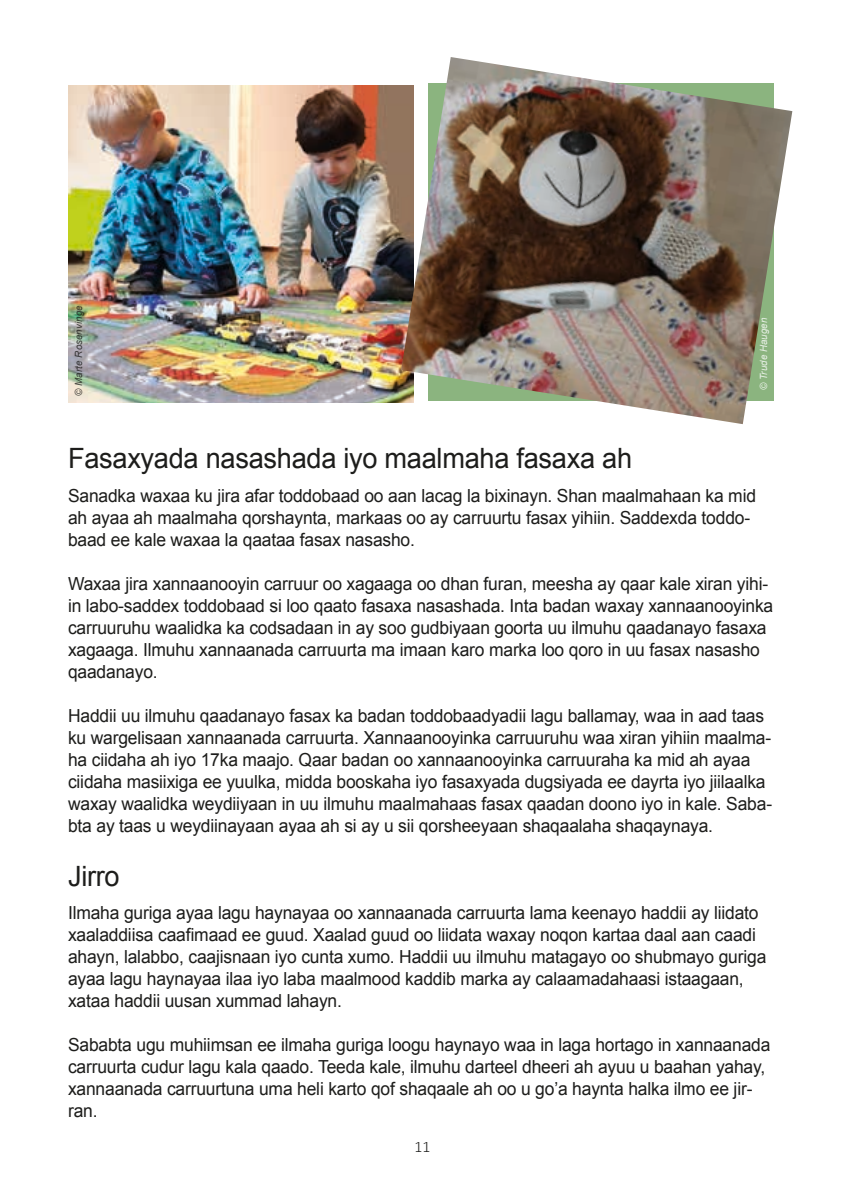
<style>
.page{position:relative;width:842px;height:1191px;background:#fff}
.page>*{position:absolute;margin:0;border:0;box-sizing:border-box;transform-origin:0 0}
.t1{font:28px "Arial";letter-spacing:-.01em;color:#1d1d1b}
.t2{font:18px/22px "Arial";letter-spacing:-.01em;color:#1d1d1b}
.t3{font:300 16px "Calibri";color:#1d1d1b}
.t4{font:italic 10px "Arial";letter-spacing:.01em;color:#1d1d1b}
.t5{font:italic 10px "Arial";letter-spacing:.01em;color:#fff}
</style>
<div class="page">
<img style="left:68px;top:85px;width:333px;height:318px">
<img style="left:401px;top:57px;width:391px;height:367px">
<p class="t4" style="left:72px;top:396px;width:92px;rotate:-90deg">© Marte Rosenvinge</p>
<p class="t5" style="left:757px;top:390px;width:74px;rotate:-90deg">© Trude Haugen</p>
<h1 class="t1" style="left:68px;top:440px;width:566px">Fasaxyada nasashada iyo maalmaha fasaxa ah</h1>
<p class="t2" style="left:68px;top:484px;width:689px">Sanadka waxaa ku jira afar toddobaad oo aan lacag la bixinayn. Shan maalmahaan ka mid ah ayaa ah maalmaha qorshaynta, markaas oo ay carruurtu fasax yihiin. Saddexda toddo&shy;baad ee kale waxaa la qaataa fasax nasasho.</p>
<p class="t2" style="left:68px;top:572px;width:707px">Waxaa jira xannaanooyin carruur oo xagaaga oo dhan furan, meesha ay qaar kale xiran yihi&shy;in labo-saddex toddobaad si loo qaato fasaxa nasashada. Inta badan waxay xannaanooyinka carruuruhu waalidka ka codsadaan in ay soo gudbiyaan goorta uu ilmuhu qaadanayo fasaxa xagaaga. Ilmuhu xannaanada carruurta ma imaan karo marka loo qoro in uu fasax nasasho qaadanayo.</p>
<p class="t2" style="left:68px;top:704px;width:706px">Haddii uu ilmuhu qaadanayo fasax ka badan toddobaadyadii lagu ballamay, waa in aad taas ku wargelisaan xannaanada carruurta. Xannaanooyinka carruuruhu waa xiran yihiin maalma&shy;ha ciidaha ah iyo 17ka maajo. Qaar badan oo xannaanooyinka carruuraha ka mid ah ayaa ciidaha masiixiga ee yuulka, midda booskaha iyo fasaxyada dugsiyada ee dayrta iyo jiilaalka waxay waalidka weydiiyaan in uu ilmuhu maalmahaas fasax qaadan doono iyo in kale. Saba&shy;bta ay taas u weydiinayaan ayaa ah si ay u sii qorsheeyaan shaqaalaha shaqaynaya.</p>
<h1 class="t1" style="left:68px;top:857px;width:53px">Jirro</h1>
<p class="t2" style="left:68px;top:902px;width:700px">Ilmaha guriga ayaa lagu haynayaa oo xannaanada carruurta lama keenayo haddii ay liidato xaaladdiisa caafimaad ee guud. Xaalad guud oo liidata waxay noqon kartaa daal aan caadi ahayn, lalabbo, caajisnaan iyo cunta xumo. Haddii uu ilmuhu matagayo oo shubmayo guriga ayaa lagu haynayaa ilaa iyo laba maalmood kaddib marka ay calaamadahaasi istaagaan, xataa haddii uusan xummad lahayn.</p>
<p class="t2" style="left:68px;top:1034px;width:704px">Sababta ugu muhiimsan ee ilmaha guriga loogu haynayo waa in laga hortago in xannaanada carruurta cudur lagu kala qaado. Teeda kale, ilmuhu darteel dheeri ah ayuu u baahan yahay, xannaanada carruurtuna uma heli karto qof shaqaale ah oo u go’a haynta halka ilmo ee jir&shy;ran.</p>
<p class="t3" style="left:415px;top:1136px;width:17px">11</p>
</div>
